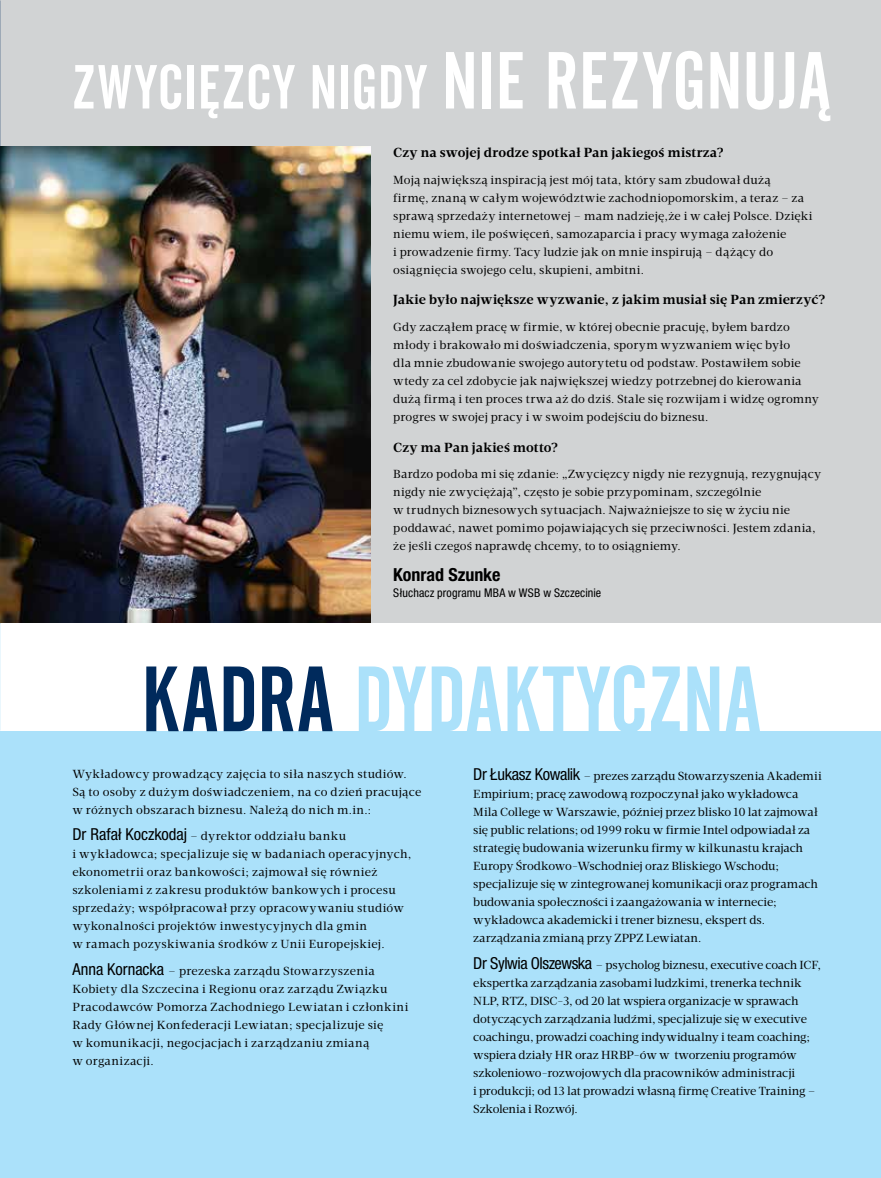
<style>
.page{position:relative;width:881px;height:1178px;background:#fff}
.page>*{position:absolute;margin:0;border:0;box-sizing:border-box;transform-origin:0 0}
.t1{font:91.65px "Alternate Gothic No 2 EU";letter-spacing:.02em;color:#abe1fa}
.t2{font:79.95px "Alternate Gothic No 2 EU";letter-spacing:.005em;color:#fff}
.t3{font:61.5px "Alternate Gothic No 2 EU";color:#fff}
.t4{font:700 condensed 18px "Helvetica Neue LTW1 G";color:#000}
.t5{font:700 13.5px "Velino Text";letter-spacing:.015em;color:#000}
.t6{font:12px/18px "Velino Text";letter-spacing:.01em;color:#000}
.t7{font:12px/18px "Velino Text";letter-spacing:-.015em;color:#000}
.t8{font:condensed 12px "Helvetica Neue LTW1 G";letter-spacing:.005em;color:#000}
.s1{font-size:61.5px}
.s2{color:#002a5c}
.s3{font-family:"Helvetica Neue LTW1 G";font-stretch:condensed;font-size:16.5px}
</style>
<div class="page">
<div style="left:0;top:0;width:880px;height:622px;background:#d1d3d4"></div>
<div style="left:0;top:731px;width:880px;height:447px;background:#abe1fa"></div>
<img style="left:0;top:147px;width:370px;height:475px">
<h2 class="t2" style="left:273px;top:36px;width:558px"><span class="s1">Y NIGDY</span> NIE REZYGNUJĄ</h2>
<p class="t5" style="left:393px;top:144px;width:331px">Czy na swojej drodze spotkał Pan jakiegoś mistrza?</p>
<p class="t6" style="left:393px;top:171px;width:420px">Moją największą inspiracją jest mój tata, który sam zbudował dużą<br>firmę, znaną w całym województwie zachodniopomorskim, a teraz – za sprawą sprzedaży internetowej – mam nadzieję,że i w całej Polsce. Dzięki niemu wiem, ile poświęceń, samozaparcia i pracy wymaga założenie<br>i prowadzenie firmy. Tacy ludzie jak on mnie inspirują – dążący do osiągnięcia swojego celu, skupieni, ambitni.</p>
<p class="t5" style="left:393px;top:291px;width:433px">Jakie było największe wyzwanie, z jakim musiał się Pan zmierzyć?</p>
<p class="t6" style="left:393px;top:318px;width:427px">Gdy zacząłem pracę w firmie, w której obecnie pracuję, byłem bardzo młody i brakowało mi doświadczenia, sporym wyzwaniem więc było<br>dla mnie zbudowanie swojego autorytetu od podstaw. Postawiłem sobie wtedy za cel zdobycie jak największej wiedzy potrzebnej do kierowania dużą firmą i ten proces trwa aż do dziś. Stale się rozwijam i widzę ogromny progres w swojej pracy i w swoim podejściu do biznesu.</p>
<p class="t5" style="left:393px;top:439px;width:166px">Czy ma Pan jakieś motto?</p>
<p class="t6" style="left:393px;top:465px;width:429px">Bardzo podoba mi się zdanie: „Zwycięzcy nigdy nie rezygnują, rezygnujący nigdy nie zwyciężają”, często je sobie przypominam, szczególnie<br>w trudnych biznesowych sytuacjach. Najważniejsze to się w życiu nie poddawać, nawet pomimo pojawiających się przeciwności. Jestem zdania, że jeśli czegoś naprawdę chcemy, to to osiągniemy.</p>
<h3 class="t4" style="left:393px;top:564px;width:109px">Konrad Szunke</h3>
<p class="t8" style="left:393px;top:586px;width:209px">Słuchacz programu MBA w WSB w Szczecinie</p>
<h3 class="t3" style="left:72px;top:53px;width:109px">ZWYCIĘZC</h3>
<h1 class="t1" style="left:141px;top:648px;width:618px"><span class="s2">KADRA</span> DYDAKTYCZNA</h1>
<p class="t6" style="left:473px;top:767px;width:350px"><span class="s3">Dr Łukasz Kowalik</span> – prezes zarządu Stowarzyszenia Akademii Empirium; pracę zawodową rozpoczynał jako wykładowca Mila College w Warszawie, później przez blisko 10 lat zajmował się public relations; od 1999 roku w firmie Intel odpowiadał za strategię budowania wizerunku firmy w kilkunastu krajach Europy Środkowo-Wschodniej oraz Bliskiego Wschodu; specjalizuje się w zintegrowanej komunikacji oraz programach budowania społeczności i zaangażowania w internecie; wykładowca akademicki i trener biznesu, ekspert ds. zarządzania zmianą przy ZPPZ Lewiatan.</p>
<p class="t7" style="left:473px;top:956px;width:349px"><span class="s3">Dr Sylwia Olszewska</span> – psycholog biznesu, executive coach ICF, ekspertka zarządzania zasobami ludzkimi, trenerka technik NLP, RTZ, DISC-3, od 20 lat wspiera organizacje w sprawach dotyczących zarządzania ludźmi, specjalizuje się w executive coachingu, prowadzi coaching indywidualny i team coaching; wspiera działy HR oraz HRBP-ów w tworzeniu programów szkoleniowo-rozwojowych dla pracowników administracji<br>i produkcji; od 13 lat prowadzi własną firmę Creative Training – Szkolenia i Rozwój.</p>
<p class="t6" style="left:72px;top:765px;width:350px">Wykładowcy prowadzący zajęcia to siła naszych studiów.<br>Są to osoby z dużym doświadczeniem, na co dzień pracujące w różnych obszarach biznesu. Należą do nich m.in.:</p>
<p class="t6" style="left:72px;top:827px;width:340px"><span class="s3">Dr Rafał Koczkodaj</span> – dyrektor oddziału banku<br>i wykładowca; specjalizuje się w badaniach operacyjnych, ekonometrii oraz bankowości; zajmował się również szkoleniami z zakresu produktów bankowych i procesu sprzedaży; współpracował przy opracowywaniu studiów wykonalności projektów inwestycyjnych dla gmin<br>w ramach pozyskiwania środków z Unii Europejskiej.</p>
<p class="t6" style="left:72px;top:962px;width:337px"><span class="s3">Anna Kornacka</span> – prezeska zarządu Stowarzyszenia Kobiety dla Szczecina i Regionu oraz zarządu Związku Pracodawców Pomorza Zachodniego Lewiatan i członkini Rady Głównej Konfederacji Lewiatan; specjalizuje się<br>w komunikacji, negocjacjach i zarządzaniu zmianą<br>w organizacji.</p>
</div>
